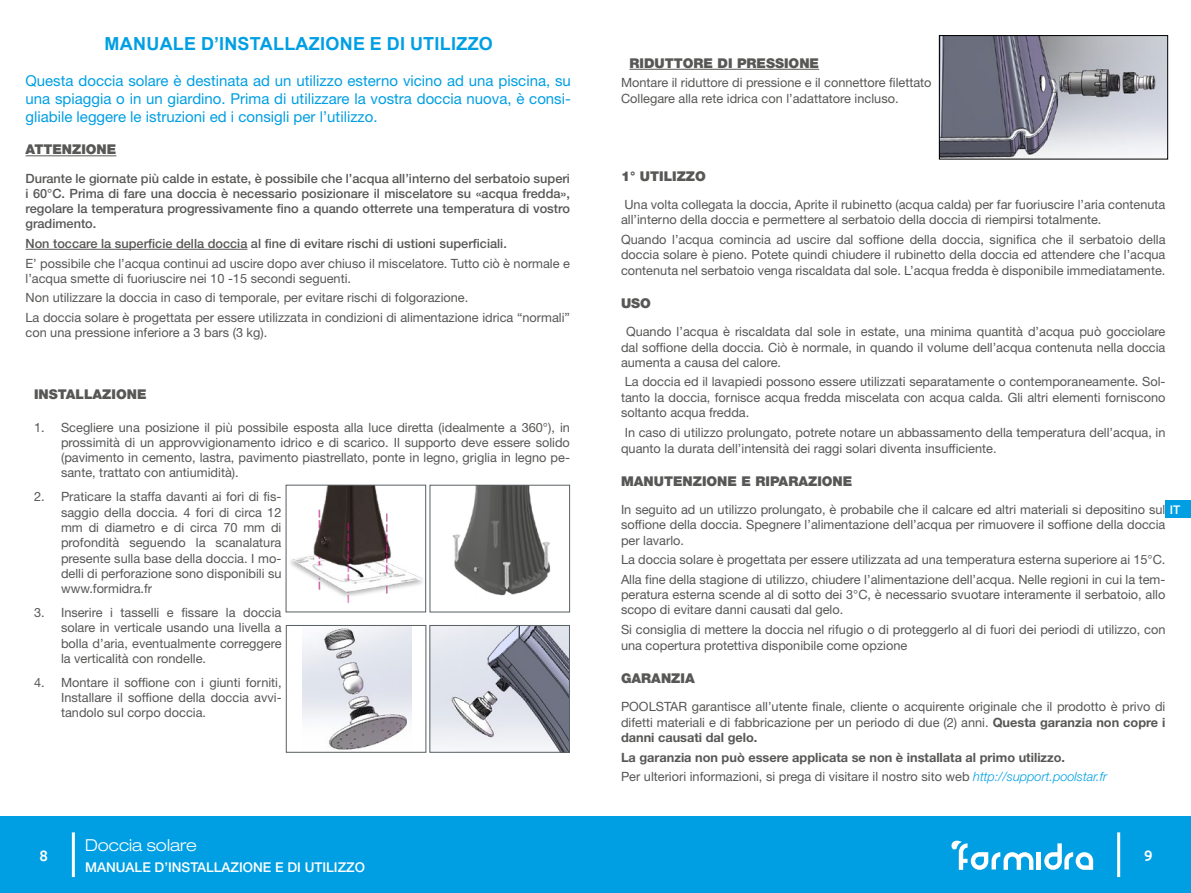
<style>
.page{position:relative;width:1191px;height:893px;background:#fff}
.page>*{position:absolute;margin:0;border:0;box-sizing:border-box;transform-origin:0 0}
.t1{font:700 18px "Arial";letter-spacing:.015em;color:#009fe3}
.t2{font:300 expanded 16.5px "Helvetica Neue";color:#fff}
.t3{font:15px/18px "Helvetica Neue";color:#009fe3;text-align:justify}
.t4{font:500 15px "Ubuntu";color:#fff}
.t5{font:900 13.5px "Helvetica Neue";color:#575756}
.t6{font:500 13.5px "Helvetica Neue";color:#fff}
.t7{font:12.75px/15.3px "Helvetica Neue";color:#575756}
.t8{font:500 12.75px/15.3px "Helvetica Neue";color:#575756;text-align:justify}
.t9{font:700 12.75px/19.5px "Helvetica Neue";color:#575756}
.s1{font-weight:500;font-size:12px;color:#fff}
.s2{font-weight:700}
.s3{font-weight:400}
.s4{font-weight:300;font-style:italic;color:#009fe3}
</style>
<div class="page">
<div style="left:0;top:816px;width:1191px;height:77px;background:#009fe3"></div>
<hr style="left:1117px;top:832px;width:3px;height:45px;background:#fff">
<hr style="left:72px;top:832px;width:3px;height:45px;background:#fff">
<div style="left:1036px;top:852px;width:5px;height:18px;background:#fff"></div>
<svg style="left:1044px;top:843px;width:49px;height:27px"></svg>
<svg style="left:951px;top:840px;width:82px;height:30px"></svg>
<hr style="left:26px;top:155px;width:90px;height:1px;background:#575756">
<hr style="left:26px;top:249px;width:221px;height:1px;background:#575756">
<img style="left:452px;top:487px;width:99px;height:109px">
<div style="left:429px;top:485px;width:141px;height:127px;border:1px solid #585f62"></div>
<img style="left:431px;top:627px;width:137px;height:124px">
<div style="left:429px;top:625px;width:141px;height:128px;border:1px solid #585f62"></div>
<img style="left:303px;top:627px;width:108px;height:123px">
<div style="left:286px;top:625px;width:140px;height:128px;border:1px solid #585f62"></div>
<img style="left:290px;top:487px;width:133px;height:117px">
<div style="left:286px;top:485px;width:140px;height:127px;border:1px solid #585f62"></div>
<hr style="left:629px;top:69px;width:190px;height:1px;background:#575756">
<img style="left:941px;top:37px;width:225px;height:120px">
<div style="left:939px;top:35px;width:229px;height:124px;border:1px solid #000"></div>
<div style="left:1165px;top:500px;width:26px;height:18px;background:#009fe3"></div>
<h1 class="t1" style="left:105px;top:31px;width:390px">MANUALE D’INSTALLAZIONE E DI UTILIZZO</h1>
<p class="t3" style="left:26px;top:72px;width:547px">Questa doccia solare è destinata ad un utilizzo esterno vicino ad una piscina, su una spiaggia o in un giardino. Prima di utilizzare la vostra doccia nuova, è consi&shy;gliabile leggere le istruzioni ed i consigli per l’utilizzo.</p>
<p class="t5" style="left:26px;top:142px;width:92px">ATTENZIONE</p>
<p class="t8" style="left:26px;top:170px;width:546px">Durante le giornate più calde in estate, è possibile che l’acqua all’interno del serbatoio superi i 60°C. Prima di fare una doccia è necessario posizionare il miscelatore su «acqua fredda», regolare la temperatura progressivamente fino a quando otterrete una temperatura di vostro gradimento.</p>
<p class="t8" style="left:26px;top:236px;width:483px">Non toccare la superficie della doccia al fine di evitare rischi di ustioni superficiali.</p>
<p class="t7" style="left:26px;top:255px;width:546px">E’ possibile che l’acqua continui ad uscire dopo aver chiuso il miscelatore. Tutto ciò è normale e l’acqua smette di fuoriuscire nei 10 -15 secondi seguenti.</p>
<p class="t7" style="left:26px;top:288px;width:546px;line-height:19.5px">Non utilizzare la doccia in caso di temporale, per evitare rischi di folgorazione.<br>La doccia solare è progettata per essere utilizzata in condizioni di alimentazione idrica “normali”</p>
<p class="t7" style="left:26px;top:325px;width:243px">con una pressione inferiore a 3 bars (3 kg).</p>
<p class="t5" style="left:34px;top:386px;width:114px">INSTALLAZIONE</p>
<p class="t7" style="left:61px;top:419px;width:510px;text-align:justify;text-indent:-27px">1. Scegliere una posizione il più possibile esposta alla luce diretta (idealmente a 360°), in prossimità di un approvvigionamento idrico e di scarico. Il supporto deve essere solido (pavimento in cemento, lastra, pavimento piastrellato, ponte in legno, griglia in legno pe&shy;sante, trattato con antiumidità).</p>
<p class="t7" style="left:61px;top:489px;width:222px;text-align:justify;text-indent:-27px">2. Praticare la staffa davanti ai fori di fis&shy;saggio della doccia. 4 fori di circa 12 mm di diametro e di circa 70 mm di profondità seguendo la scanalatura presente sulla base della doccia. I mo&shy;delli di perforazione sono disponibili su www.formidra.fr</p>
<p class="t7" style="left:61px;top:604px;width:222px;text-align:justify;text-indent:-27px">3. Inserire i tasselli e fissare la doccia solare in verticale usando una livella a bolla d’aria, eventualmente correggere la verticalità con rondelle.</p>
<p class="t7" style="left:61px;top:674px;width:222px;text-align:justify;text-indent:-27px">4. Montare il soffione con i giunti forniti, Installare il soffione della doccia avvi&shy;tandolo sul corpo doccia.</p>
<p class="t5" style="left:629px;top:55px;width:191px">RIDUTTORE DI PRESSIONE</p>
<p class="t7" style="left:621px;top:75px;width:312px">Montare il riduttore di pressione e il connettore filettato<br>Collegare alla rete idrica con l’adattatore incluso.</p>
<p class="t5" style="left:621px;top:168px;width:86px">1° UTILIZZO</p>
<p class="t7" style="left:621px;top:196px;width:546px">Una volta collegata la doccia, Aprite il rubinetto (acqua calda) per far fuoriuscire l’aria contenuta all’interno della doccia e permettere al serbatoio della doccia di riempirsi totalmente.</p>
<p class="t7" style="left:621px;top:231px;width:546px;line-height:15.8px;text-align:justify">Quando l’acqua comincia ad uscire dal soffione della doccia, significa che il serbatoio della doccia solare è pieno. Potete quindi chiudere il rubinetto della doccia ed attendere che l’acqua contenuta nel serbatoio venga riscaldata dal sole. L’acqua fredda è disponibile immediatamente.</p>
<p class="t5" style="left:621px;top:295px;width:31px">USO</p>
<p class="t7" style="left:621px;top:324px;width:546px;text-align:justify;text-indent:5px">Quando l’acqua è riscaldata dal sole in estate, una minima quantità d’acqua può gocciolare dal soffione della doccia. Ciò è normale, in quando il volume dell’acqua contenuta nella doccia aumenta a causa del calore.</p>
<p class="t7" style="left:621px;top:374px;width:546px;text-align:justify">La doccia ed il lavapiedi possono essere utilizzati separatamente o contemporaneamente. Sol&shy;tanto la doccia, fornisce acqua fredda miscelata con acqua calda. Gli altri elementi forniscono soltanto acqua fredda.</p>
<p class="t7" style="left:621px;top:424px;width:546px;line-height:16.2px">In caso di utilizzo prolungato, potrete notare un abbassamento della temperatura dell’acqua, in quanto la durata dell’intensità dei raggi solari diventa insufficiente.</p>
<p class="t5" style="left:621px;top:473px;width:233px">MANUTENZIONE E RIPARAZIONE</p>
<p class="t7" style="left:621px;top:502px;width:560px">In seguito ad un utilizzo prolungato, è probabile che il calcare ed altri materiali si depositino sul <span class="s1">IT </span>soffione della doccia. Spegnere l’alimentazione dell’acqua per rimuovere il soffione della doccia per lavarlo.</p>
<p class="t7" style="left:621px;top:550px;width:546px;line-height:19.5px">La doccia solare è progettata per essere utilizzata ad una temperatura esterna superiore ai 15°C.<br>Alla fine della stagione di utilizzo, chiudere l’alimentazione dell’acqua. Nelle regioni in cui la tem-</p>
<p class="t7" style="left:621px;top:587px;width:546px">peratura esterna scende al di sotto dei 3°C, è necessario svuotare interamente il serbatoio, allo scopo di evitare danni causati dal gelo.</p>
<p class="t7" style="left:621px;top:621px;width:546px;line-height:16.2px">Si consiglia di mettere la doccia nel rifugio o di proteggerlo al di fuori dei periodi di utilizzo, con una copertura protettiva disponibile come opzione</p>
<p class="t5" style="left:621px;top:670px;width:75px">GARANZIA</p>
<p class="t7" style="left:621px;top:699px;width:546px;text-align:justify">POOLSTAR garantisce all’utente finale, cliente o acquirente originale che il prodotto è privo di difetti materiali e di fabbricazione per un periodo di due (2) anni. <span class="s2">Questa garanzia non copre i danni causati dal gelo.</span></p>
<p class="t9" style="left:621px;top:747px;width:487px">La garanzia non può essere applicata se non è installata al primo utilizzo.<br><span class="s3">Per ulteriori informazioni, si prega di visitare il nostro sito web</span> <span class="s4">http://support.poolstar.fr</span></p>
<p class="t2" style="left:85px;top:835px;width:113px">Doccia solare</p>
<p class="t6" style="left:85px;top:859px;width:281px">MANUALE D’INSTALLAZIONE E DI UTILIZZO</p>
<p class="t4" style="left:39px;top:846px;width:10px">8</p>
<p class="t4" style="left:1144px;top:846px;width:10px">9</p>
</div>
